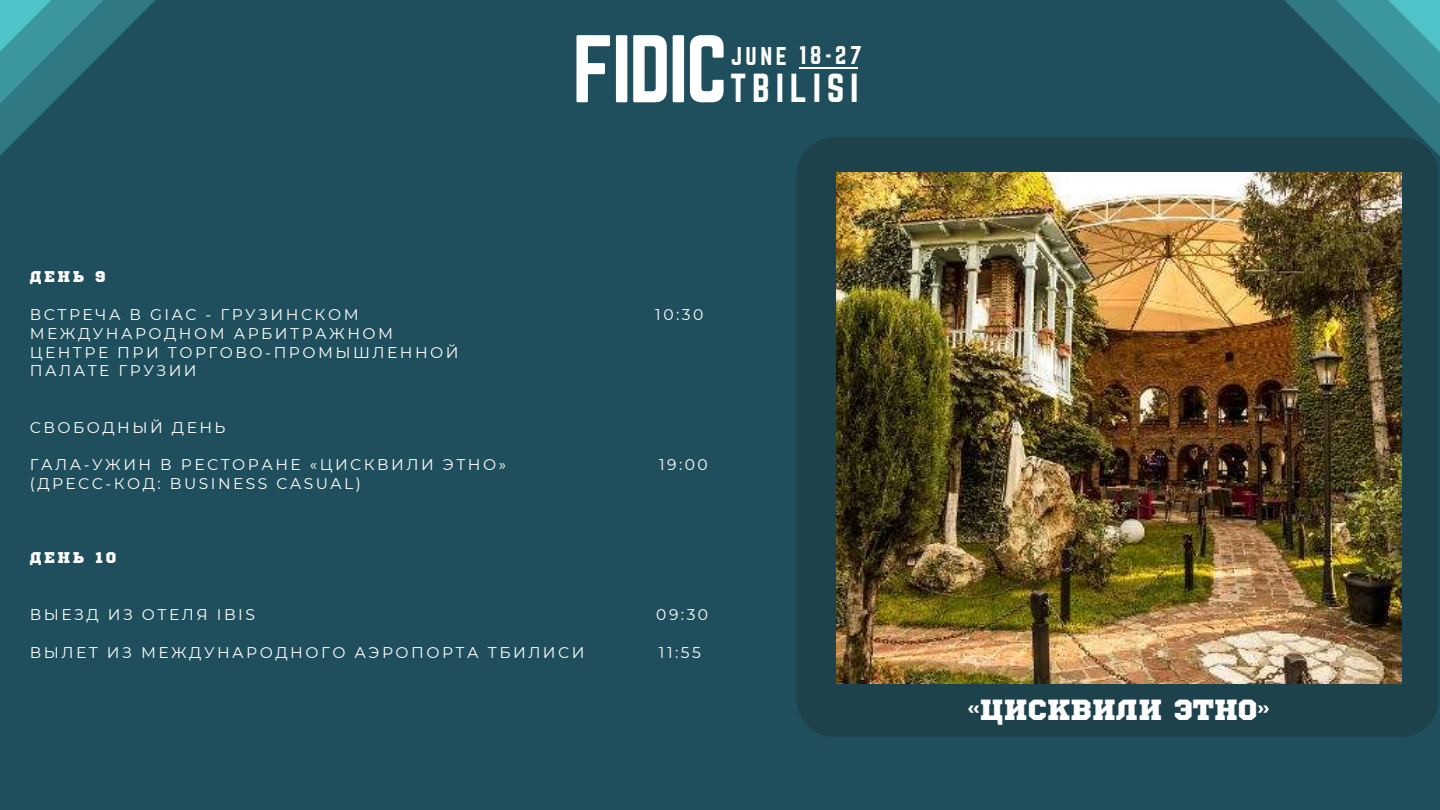
<style>
.page{position:relative;width:1440px;height:810px;background:#1f4f5c}
.page>*{position:absolute;margin:0;border:0;box-sizing:border-box;transform-origin:0 0}
.t1{font:83.9px "Norwester";letter-spacing:-.03em;color:#fff}
.t2{font:35.5px "Norwester";letter-spacing:.16em;color:#fff}
.t3{font:29px "Sports World";color:#fff}
.t4{font:22.5px "Norwester";letter-spacing:.16em;color:#fff}
.t5{font:15.5px/18.8px "Montserrat";letter-spacing:.16em;color:#fff}
.t6{font:15.5px "Sports World";letter-spacing:.16em;color:#fff}
</style>
<div class="page">
<svg style="left:1284px;top:0;width:156px;height:156px"></svg>
<hr style="left:799px;top:68px;width:59px;height:1px;background:#fff">
<svg style="left:0;top:0;width:155px;height:155px"></svg>
<div style="left:797px;top:137px;width:641px;height:600px;background:#1e424c"></div>
<img style="left:836px;top:172px;width:565px;height:512px">
<h1 class="t1" style="left:572px;top:18px;width:157px">FIDIC</h1>
<h3 class="t4" style="left:731px;top:41px;width:133px">JUNE 18-27</h3>
<h2 class="t2" style="left:730px;top:66px;width:130px">TBILISI</h2>
<p class="t6" style="left:30px;top:270px;width:77px">ДЕНЬ 9</p>
<p class="t5" style="left:30px;top:305px;width:330px">ВСТРЕЧА В GIAC - ГРУЗИНСКОМ</p>
<p class="t5" style="left:655px;top:305px;width:50px">10:30</p>
<p class="t5" style="left:30px;top:324px;width:430px">МЕЖДУНАРОДНОМ АРБИТРАЖНОМ<br>ЦЕНТРЕ ПРИ ТОРГОВО-ПРОМЫШЛЕННОЙ<br>ПАЛАТЕ ГРУЗИИ</p>
<p class="t5" style="left:30px;top:418px;width:197px">СВОБОДНЫЙ ДЕНЬ</p>
<p class="t5" style="left:30px;top:455px;width:478px">ГАЛА-УЖИН В РЕСТОРАНЕ «ЦИСКВИЛИ ЭТНО»</p>
<p class="t5" style="left:659px;top:455px;width:50px">19:00</p>
<p class="t5" style="left:30px;top:474px;width:332px">(ДРЕСС-КОД: BUSINESS CASUAL)</p>
<p class="t6" style="left:30px;top:551px;width:88px">ДЕНЬ 10</p>
<p class="t5" style="left:30px;top:605px;width:227px">ВЫЕЗД ИЗ ОТЕЛЯ IBIS</p>
<p class="t5" style="left:656px;top:605px;width:53px">09:30</p>
<p class="t5" style="left:30px;top:643px;width:556px">ВЫЛЕТ ИЗ МЕЖДУНАРОДНОГО АЭРОПОРТА ТБИЛИСИ</p>
<p class="t5" style="left:659px;top:643px;width:43px">11:55</p>
<h3 class="t3" style="left:968px;top:697px;width:303px">«Цисквили Этно»</h3>
</div>
